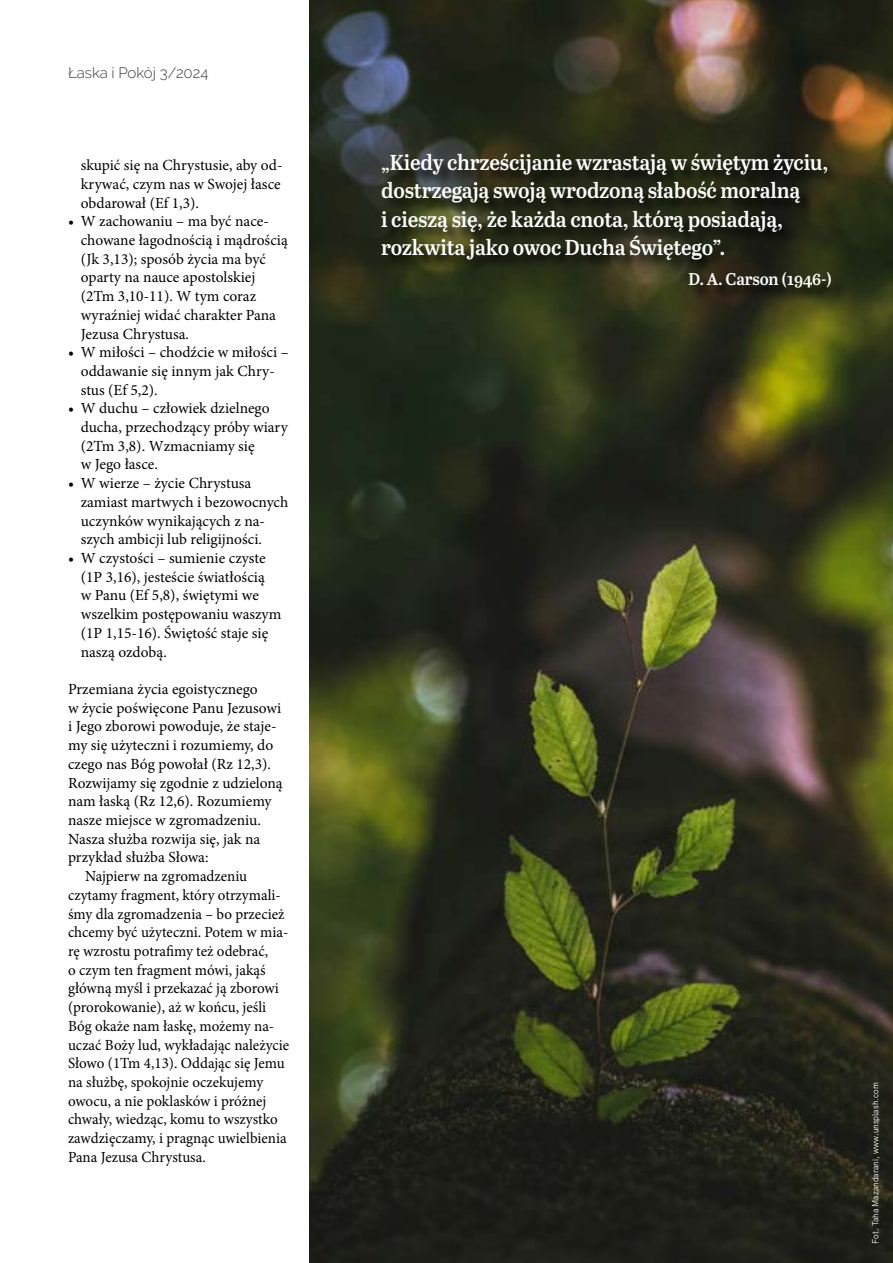
<style>
.page{position:relative;width:893px;height:1263px;background:#fff}
.page>*{position:absolute;margin:0;border:0;box-sizing:border-box;transform-origin:0 0}
.t1{font:600 21.6px/28.3px "Abril Text";letter-spacing:-.01em;color:#fff;scale:.96 1}
.t2{font:600 16.95px "Abril Text";letter-spacing:-.01em;color:#fff;scale:.96 1}
.t3{font:15.45px/18.8px "Minion Pro";color:#000}
.t4{font:300 15px "Raleway";color:#3c3c3b}
.t5{font:9px "HK Grotesk";color:#fff;scale:.9 1}
</style>
<div class="page">
<img style="left:309px;top:320px;width:584px;height:943px">
<svg style="left:309px;top:0;width:584px;height:320px;background:#383625"></svg>
<div style="left:384px;top:154px;width:462px;height:149px;background:#000;opacity:.75"></div>
<p class="t4" style="left:68px;top:64px;width:142px">Łaska i Pokój 3/2024</p>
<p class="t3" style="left:81px;top:156px;width:203px;text-align:justify">skupić się na Chrystusie, aby od&shy;krywać, czym nas w Swojej łasce obdarował (Ef 1,3).</p>
<p class="t3" style="left:81px;top:212px;width:209px;text-indent:-13px">• W zachowaniu – ma być nace&shy;chowane łagodnością i mądrością (Jk 3,13); sposób życia ma być oparty na nauce apostolskiej (2Tm 3,10-11). W tym coraz wyraźniej widać charakter Pana<br>Jezusa Chrystusa.</p>
<p class="t3" style="left:81px;top:343px;width:209px;text-indent:-13px">• W miłości – chodźcie w miłości – oddawanie się innym jak Chry&shy;stus (Ef 5,2).</p>
<p class="t3" style="left:81px;top:399px;width:209px;text-indent:-13px">• W duchu – człowiek dzielnego ducha, przechodzący próby wiary (2Tm 3,8). Wzmacniamy się<br>w Jego łasce.</p>
<p class="t3" style="left:81px;top:474px;width:209px;text-indent:-13px">• W wierze – życie Chrystusa zamiast martwych i bezowocnych uczynków wynikających z na&shy;szych ambicji lub religijności.</p>
<p class="t3" style="left:81px;top:549px;width:202px;text-indent:-13px">• W czystości – sumienie czyste (1P 3,16), jesteście światłością<br>w Panu (Ef 5,8), świętymi we wszelkim postępowaniu waszym (1P 1,15-16). Świętość staje się naszą ozdobą.</p>
<p class="t3" style="left:68px;top:680px;width:191px">Przemiana życia egoistycznego</p>
<p class="t3" style="left:68px;top:698px;width:215px">w życie poświęcone Panu Jezusowi</p>
<p class="t3" style="left:68px;top:717px;width:210px">i Jego zborowi powoduje, że staje-</p>
<p class="t3" style="left:68px;top:736px;width:207px">my się użyteczni i rozumiemy, do</p>
<p class="t3" style="left:68px;top:755px;width:204px">czego nas Bóg powołał (Rz 12,3).</p>
<p class="t3" style="left:68px;top:773px;width:216px">Rozwijamy się zgodnie z udzieloną</p>
<p class="t3" style="left:68px;top:792px;width:205px">nam łaską (Rz 12,6). Rozumiemy</p>
<p class="t3" style="left:68px;top:811px;width:194px">nasze miejsce w zgromadzeniu.</p>
<p class="t3" style="left:68px;top:829px;width:194px">Nasza służba rozwija się, jak na</p>
<p class="t3" style="left:68px;top:848px;width:142px">przykład służba Słowa:</p>
<p class="t3" style="left:85px;top:867px;width:164px">Najpierw na zgromadzeniu</p>
<p class="t3" style="left:68px;top:885px;width:214px">czytamy fragment, który otrzymali-</p>
<p class="t3" style="left:68px;top:904px;width:218px">śmy dla zgromadzenia – bo przecież</p>
<p class="t3" style="left:68px;top:923px;width:222px">chcemy być użyteczni. Potem w mia-</p>
<p class="t3" style="left:68px;top:942px;width:202px">rę wzrostu potrafimy też odebrać,</p>
<p class="t3" style="left:68px;top:960px;width:199px">o czym ten fragment mówi, jakąś</p>
<p class="t3" style="left:68px;top:979px;width:212px">główną myśl i przekazać ją zborowi</p>
<p class="t3" style="left:68px;top:998px;width:200px">(prorokowanie), aż w końcu, jeśli</p>
<p class="t3" style="left:68px;top:1016px;width:208px">Bóg okaże nam łaskę, możemy na-</p>
<p class="t3" style="left:68px;top:1035px;width:223px">uczać Boży lud, wykładając należycie</p>
<p class="t3" style="left:68px;top:1054px;width:218px">Słowo (1Tm 4,13). Oddając się Jemu</p>
<p class="t3" style="left:68px;top:1073px;width:197px">na służbę, spokojnie oczekujemy</p>
<p class="t3" style="left:68px;top:1091px;width:200px">owocu, a nie poklasków i próżnej</p>
<p class="t3" style="left:68px;top:1110px;width:211px">chwały, wiedząc, komu to wszystko</p>
<p class="t3" style="left:68px;top:1129px;width:220px">zawdzięczamy, i pragnąc uwielbienia</p>
<p class="t3" style="left:68px;top:1147px;width:139px">Pana Jezusa Chrystusa.</p>
<h1 class="t1" style="left:381px;top:147px;width:467px">„Kiedy chrześcijanie wzrastają w świętym życiu, dostrzegają swoją wrodzoną słabość moralną<br>i cieszą się, że każda cnota, którą posiadają, rozkwita jako owoc Ducha Świętego”.</h1>
<p class="t2" style="left:688px;top:267px;width:151px">D. A. Carson (1946-)</p>
<p class="t5" style="left:868px;top:1243px;width:180px;rotate:-90deg">Fot. Taha Mazandarani, www.unsplash.com</p>
</div>
